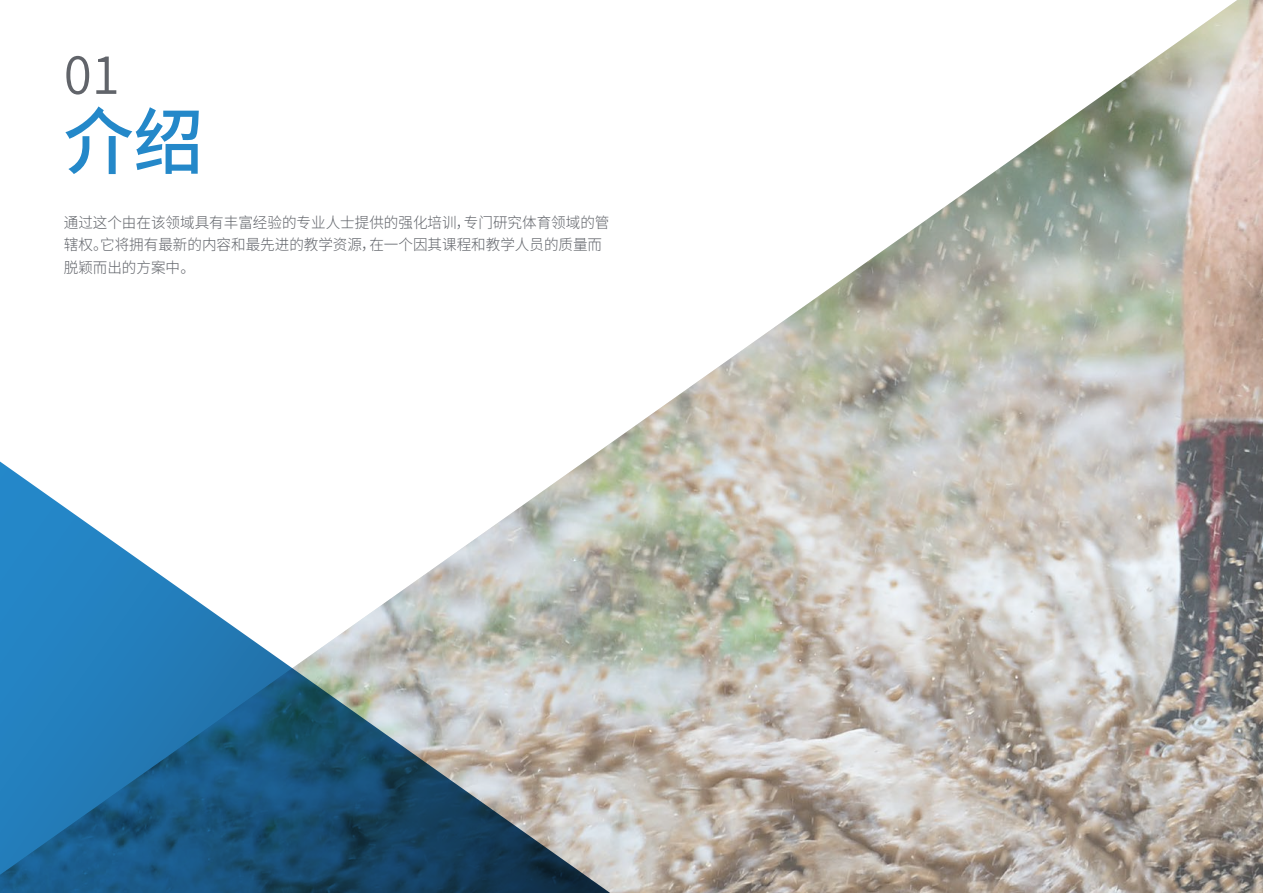
<style>
.page{position:relative;width:1263px;height:893px;background:#fff}
.page>*{position:absolute;margin:0;border:0;box-sizing:border-box;transform-origin:0 0}
.t1{font:500 72px "Source Han Sans CN";color:#2488c9}
.t2{font:52.5px "Source Han Sans CN";color:#61646a}
.t3{font:300 15px/22.5px "Source Han Sans CN";color:#61646a}
</style>
<div class="page">
<img style="left:607px;top:0;width:656px;height:893px">
<svg style="left:0;top:446px;width:640px;height:447px"></svg>
<h2 class="t2" style="left:64px;top:45px;width:57px">01</h2>
<h1 class="t1" style="left:64px;top:101px;width:141px">介绍</h1>
<p class="t3" style="left:64px;top:211px;width:547px">通过这个由在该领域具有丰富经验的专业人士提供的强化培训，专门研究体育领域的管辖权。它将拥有最新的内容和最先进的教学资源，在一个因其课程和教学人员的质量而脱颖而出的方案中。</p>
</div>
